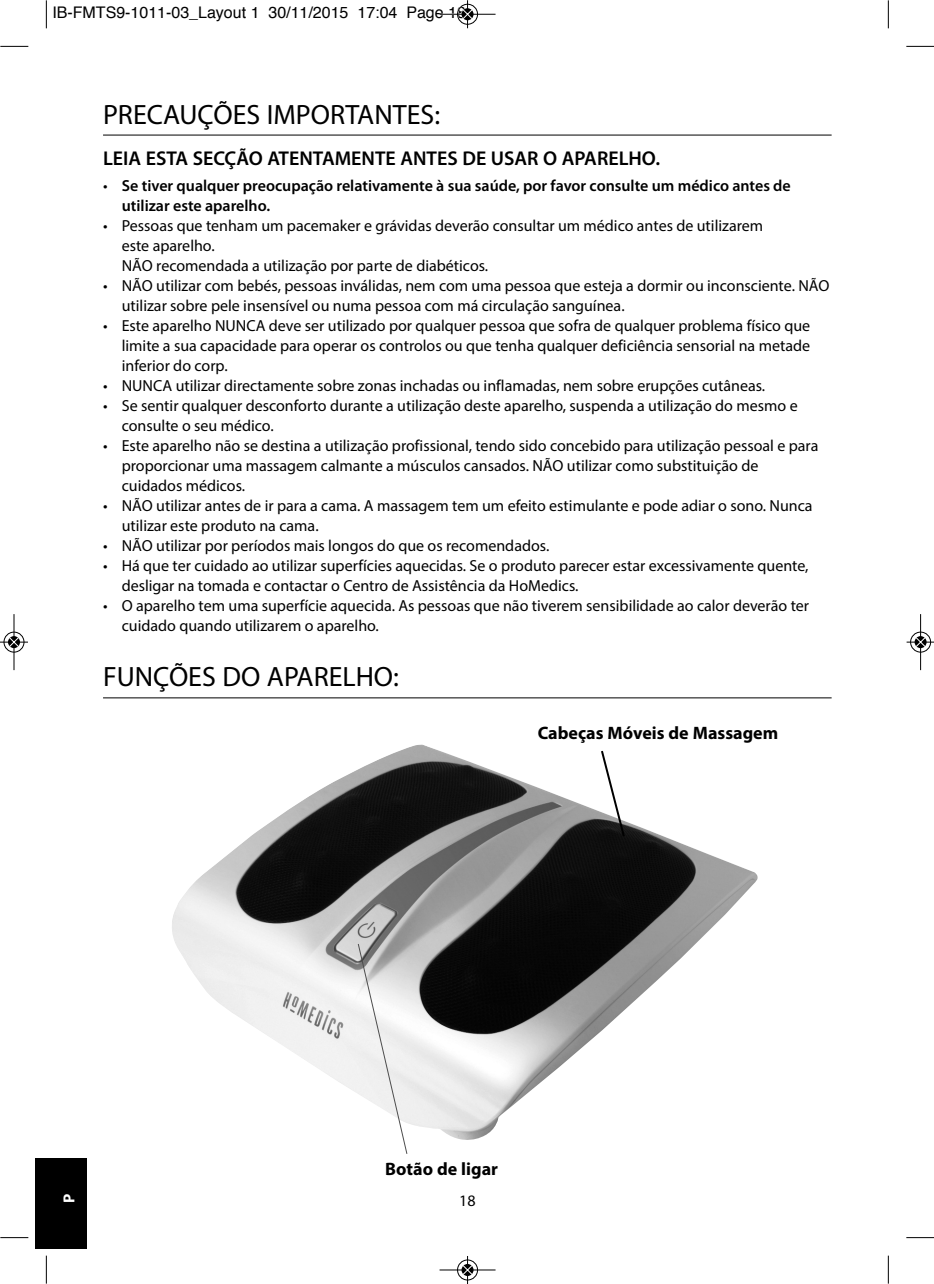
<style>
.page{position:relative;width:934px;height:1284px;background:#fff}
.page>*{position:absolute;margin:0;border:0;box-sizing:border-box;transform-origin:0 0}
.t1{font:28px "Myriad Pro";color:#000}
.t2{font:600 20px "Myriad Pro";color:#000}
.t3{font:700 18px "Myriad Pro";color:#000}
.t4{font:16px/20px "Myriad Pro";color:#000}
.t5{font:600 16px/20px "Myriad Pro";color:#000}
.t6{font:16px "Helvetica";color:#000}
.t7{font:700 16px "Myriad Pro";color:#fff}
.s1{font-weight:400}
</style>
<div class="page">
<div style="left:36px;top:1158px;width:51px;height:91px;background:#000"></div>
<hr style="left:103px;top:135px;width:729px;height:1px;background:#000">
<hr style="left:103px;top:697px;width:729px;height:1px;background:#000">
<img style="left:172px;top:744px;width:586px;height:396px">
<svg style="left:357px;top:942px;width:51px;height:212px"></svg>
<svg style="left:599px;top:748px;width:27px;height:90px"></svg>
<svg style="left:46px;top:0;width:1px;height:28px"></svg>
<svg style="left:0;top:46px;width:28px;height:1px"></svg>
<svg style="left:888px;top:0;width:1px;height:28px"></svg>
<svg style="left:906px;top:46px;width:28px;height:1px"></svg>
<svg style="left:46px;top:1255px;width:1px;height:28px"></svg>
<svg style="left:0;top:1237px;width:28px;height:1px"></svg>
<svg style="left:888px;top:1255px;width:1px;height:28px"></svg>
<svg style="left:906px;top:1237px;width:28px;height:1px"></svg>
<div style="left:457px;top:4px;width:21px;height:21px;border:1px solid #fff;border-radius:50%"></div>
<hr style="left:440px;top:14px;width:56px;height:1px;background:#000">
<div style="left:457px;top:4px;width:21px;height:20px;border:1px solid #000;border-radius:50%"></div>
<svg style="left:462px;top:0;width:11px;height:28px"></svg>
<div style="left:457px;top:1259px;width:21px;height:21px;border:1px solid #fff;border-radius:50%"></div>
<hr style="left:440px;top:1269px;width:56px;height:1px;background:#000">
<div style="left:457px;top:1259px;width:21px;height:20px;border:1px solid #000;border-radius:50%"></div>
<svg style="left:462px;top:1256px;width:11px;height:27px"></svg>
<div style="left:3px;top:631px;width:22px;height:21px;border:1px solid #fff;border-radius:50%"></div>
<hr style="left:14px;top:614px;width:1px;height:56px;background:#000">
<div style="left:4px;top:631px;width:20px;height:21px;border:1px solid #000;border-radius:50%"></div>
<svg style="left:0;top:637px;width:28px;height:10px"></svg>
<hr style="left:920px;top:614px;width:1px;height:56px;background:#000">
<div style="left:910px;top:631px;width:21px;height:21px;border:1px solid #000;border-radius:50%"></div>
<svg style="left:906px;top:637px;width:28px;height:10px"></svg>
<p class="t6" style="left:52px;top:6px;width:415px">IB-FMTS9-1011-03_Layout 1 30/11/2015 17:04 Page 18</p>
<h1 class="t1" style="left:103px;top:104px;width:339px">PRECAUÇÕES IMPORTANTES:</h1>
<p class="t2" style="left:103px;top:151px;width:558px">LEIA ESTA SECÇÃO ATENTAMENTE ANTES DE USAR O APARELHO.</p>
<p class="t5" style="left:122px;top:177px;width:671px;text-indent:-19px"><span class="s1">•</span> Se tiver qualquer preocupação relativamente à sua saúde, por favor consulte um médico antes de utilizar este aparelho.</p>
<p class="t4" style="left:122px;top:217px;width:643px;text-indent:-19px">• Pessoas que tenham um pacemaker e grávidas deverão consultar um médico antes de utilizarem este aparelho.<br>NÃO recomendada a utilização por parte de diabéticos.</p>
<p class="t4" style="left:122px;top:277px;width:709px;text-indent:-19px">• NÃO utilizar com bebés, pessoas inválidas, nem com uma pessoa que esteja a dormir ou inconsciente. NÃO utilizar sobre pele insensível ou numa pessoa com má circulação sanguínea.</p>
<p class="t4" style="left:122px;top:317px;width:690px;text-align:justify;text-indent:-19px">• Este aparelho NUNCA deve ser utilizado por qualquer pessoa que sofra de qualquer problema físico que limite a sua capacidade para operar os controlos ou que tenha qualquer deficiência sensorial na metade inferior do corp.</p>
<p class="t4" style="left:103px;top:377px;width:664px">• NUNCA utilizar directamente sobre zonas inchadas ou inflamadas, nem sobre erupções cutâneas.</p>
<p class="t4" style="left:122px;top:397px;width:677px;text-indent:-19px">• Se sentir qualquer desconforto durante a utilização deste aparelho, suspenda a utilização do mesmo e consulte o seu médico.</p>
<p class="t4" style="left:122px;top:437px;width:698px;text-indent:-19px">• Este aparelho não se destina a utilização profissional, tendo sido concebido para utilização pessoal e para proporcionar uma massagem calmante a músculos cansados. NÃO utilizar como substituição de cuidados médicos.</p>
<p class="t4" style="left:122px;top:497px;width:692px;text-indent:-19px">• NÃO utilizar antes de ir para a cama. A massagem tem um efeito estimulante e pode adiar o sono. Nunca utilizar este produto na cama.</p>
<p class="t4" style="left:103px;top:537px;width:448px">• NÃO utilizar por períodos mais longos do que os recomendados.</p>
<p class="t4" style="left:122px;top:557px;width:688px;text-indent:-19px">• Há que ter cuidado ao utilizar superfícies aquecidas. Se o produto parecer estar excessivamente quente, desligar na tomada e contactar o Centro de Assistência da HoMedics.</p>
<p class="t4" style="left:122px;top:597px;width:689px;text-indent:-19px">• O aparelho tem uma superfície aquecida. As pessoas que não tiverem sensibilidade ao calor deverão ter cuidado quando utilizarem o aparelho.</p>
<h1 class="t1" style="left:103px;top:666px;width:297px">FUNÇÕES DO APARELHO:</h1>
<p class="t3" style="left:538px;top:725px;width:242px">Cabeças Móveis de Massagem</p>
<p class="t3" style="left:385px;top:1162px;width:114px">Botão de ligar</p>
<p class="t7" style="left:63px;top:1203px;width:11px;rotate:-90deg">P</p>
<p class="t4" style="left:459px;top:1191px;width:18px">18</p>
</div>
